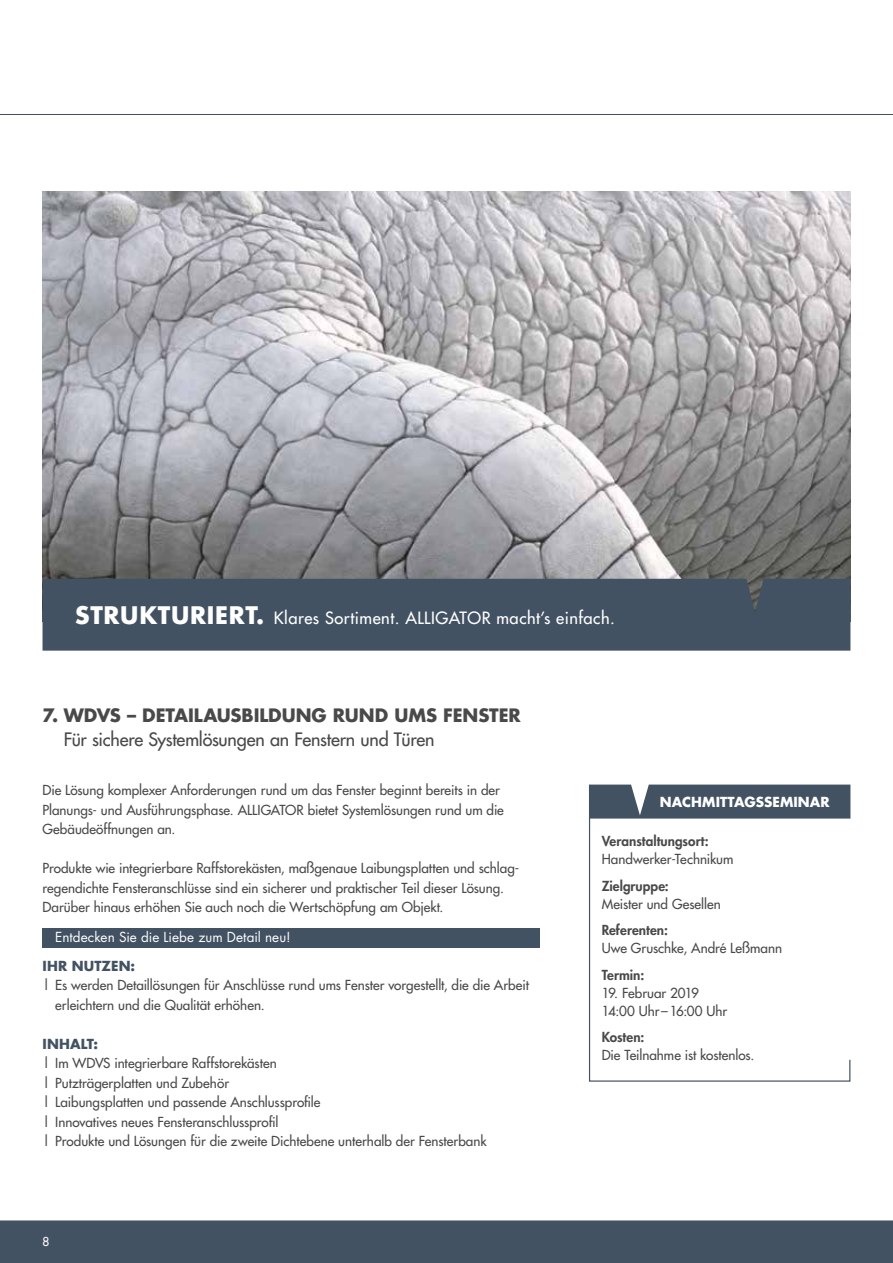
<style>
.page{position:relative;width:893px;height:1263px;background:#fff}
.page>*{position:absolute;margin:0;border:0;box-sizing:border-box;transform-origin:0 0}
.t1{font:18px "Futura";letter-spacing:-.015em;color:#494948}
.t2{font:700 18px "Futura";letter-spacing:-.005em;color:#494948}
.t3{font:16.5px "Futura";letter-spacing:.03em;color:#fff}
.t4{font:13.5px/19.5px "Futura";color:#494948}
.t5{font:800 13.5px "Futura";letter-spacing:.005em;color:#494948}
.t6{font:13.5px "Futura";letter-spacing:.005em;color:#fff}
.t7{font:700 13.5px "Futura";letter-spacing:.005em;color:#fff}
.t8{font:700 13.5px "Futura";letter-spacing:.01em;color:#435263}
.t9{font:12px "Futura";color:#fff}
.s1{font-weight:700;font-size:23.55px}
</style>
<div class="page">
<svg style="left:0;top:114px;width:893px;height:1px"></svg>
<div style="left:0;top:1220px;width:893px;height:43px;background:#435263"></div>
<img style="left:43px;top:191px;width:807px;height:388px">
<div style="left:589px;top:784px;width:261px;height:33px;background:#435263"></div>
<svg style="left:588px;top:817px;width:263px;height:265px"></svg>
<div style="left:43px;top:579px;width:807px;height:72px;background:#435263"></div>
<div style="left:43px;top:928px;width:497px;height:19px;background:#435263"></div>
<p class="t3" style="left:75px;top:607px;width:541px"><span class="s1">STRUKTURIERT.</span> Klares Sortiment. ALLIGATOR macht’s einfach.</p>
<h1 class="t2" style="left:43px;top:703px;width:480px">7. WDVS – DETAILAUSBILDUNG RUND UMS FENSTER</h1>
<h1 class="t1" style="left:64px;top:728px;width:372px">Für sichere Systemlösungen an Fenstern und Türen</h1>
<p class="t4" style="left:43px;top:780px;width:463px">Die Lösung komplexer Anforderungen rund um das Fenster beginnt bereits in der<br>Planungs- und Ausführungsphase. ALLIGATOR bietet Systemlösungen rund um die<br>Gebäudeöffnungen an.</p>
<p class="t4" style="left:43px;top:858px;width:478px">Produkte wie integrierbare Raffstorekästen, maßgenaue Laibungsplatten und schlag&shy;regendichte Fensteranschlüsse sind ein sicherer und praktischer Teil dieser Lösung.<br>Darüber hinaus erhöhen Sie auch noch die Wertschöpfung am Objekt.</p>
<p class="t6" style="left:55px;top:928px;width:237px">Entdecken Sie die Liebe zum Detail neu!</p>
<p class="t8" style="left:43px;top:956px;width:94px">IHR NUTZEN:</p>
<p class="t4" style="left:55px;top:975px;width:475px;text-indent:-13px">| Es werden Detaillösungen für Anschlüsse rund ums Fenster vorgestellt, die die Arbeit erleichtern und die Qualität erhöhen.</p>
<p class="t8" style="left:43px;top:1034px;width:57px">INHALT:</p>
<p class="t4" style="left:43px;top:1053px;width:446px">| Im WDVS integrierbare Raffstorekästen<br>| Putzträgerplatten und Zubehör<br>| Laibungsplatten und passende Anschlussprofile<br>| Innovatives neues Fensteranschlussprofil<br>| Produkte und Lösungen für die zweite Dichtebene unterhalb der Fensterbank</p>
<p class="t9" style="left:43px;top:1234px;width:8px">8</p>
<p class="t7" style="left:660px;top:792px;width:171px">NACHMITTAGSSEMINAR</p>
<p class="t5" style="left:602px;top:832px;width:108px">Veranstaltungsort:</p>
<p class="t4" style="left:602px;top:849px;width:133px">Handwerker-Technikum</p>
<p class="t5" style="left:602px;top:877px;width:69px">Zielgruppe:</p>
<p class="t4" style="left:602px;top:894px;width:121px">Meister und Gesellen</p>
<p class="t5" style="left:602px;top:921px;width:68px">Referenten:</p>
<p class="t4" style="left:602px;top:938px;width:182px">Uwe Gruschke, André Leßmann</p>
<p class="t5" style="left:602px;top:966px;width:44px">Termin:</p>
<p class="t4" style="left:602px;top:984px;width:127px;line-height:18px">19. Februar 2019<br>14:00 Uhr–16:00 Uhr</p>
<p class="t5" style="left:602px;top:1028px;width:44px">Kosten:</p>
<p class="t4" style="left:602px;top:1045px;width:154px">Die Teilnahme ist kostenlos.</p>
</div>
